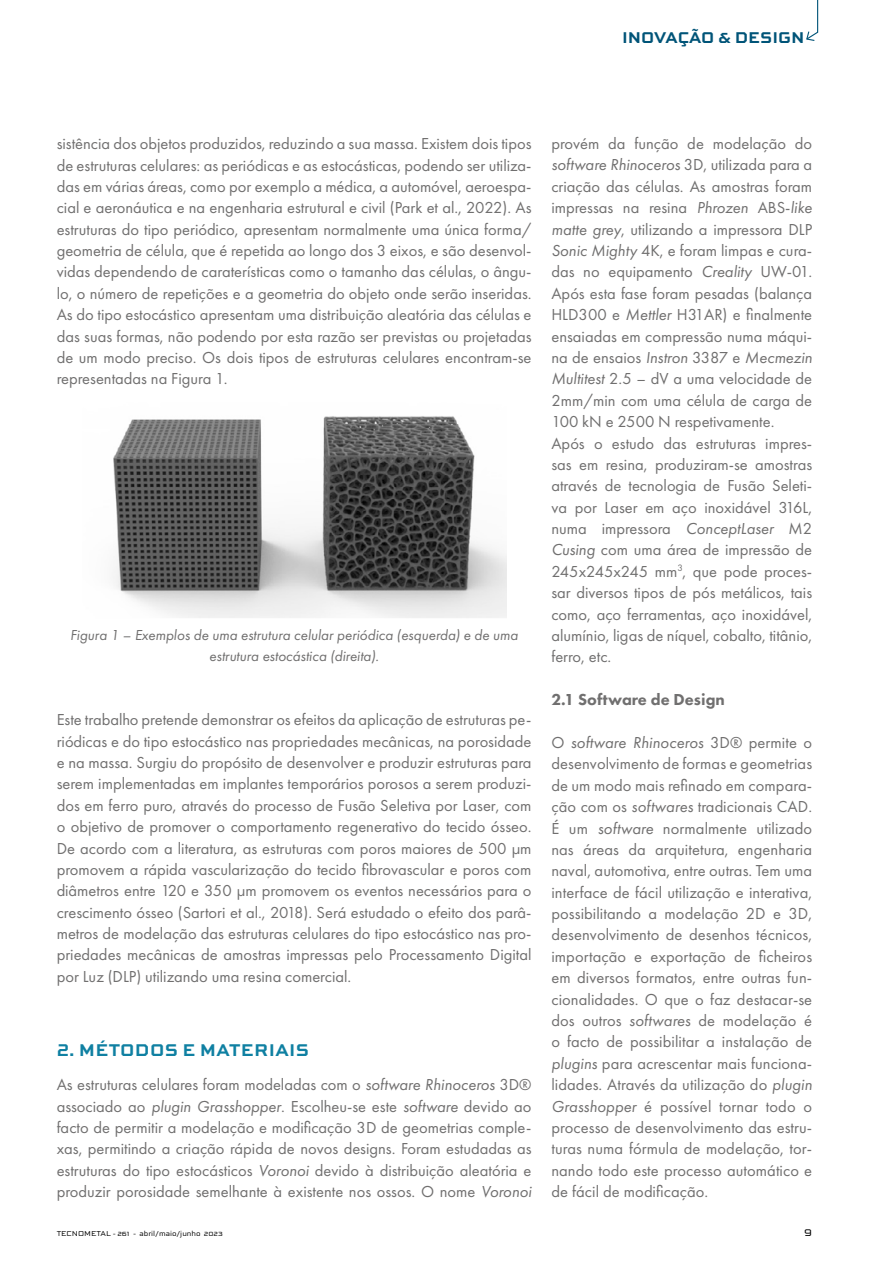
<style>
.page{position:relative;width:893px;height:1263px;background:#fff}
.page>*{position:absolute;margin:0;border:0;box-sizing:border-box;transform-origin:0 0}
.t1{font:700 18px "Sweet Square Pro";letter-spacing:.02em;color:#0f80a2}
.t2{font:16.5px/21.5px "Futura PT";color:#706f6f;text-align:justify}
.t3{font:800 16.5px "Futura PT";color:#706f6f}
.t4{font:700 16.5px "Sweet Square Pro";color:#005478}
.t5{font:italic 15px/21.5px "Futura PT";color:#706f6f;text-align:center}
.t6{font:12px "Sweet Square Pro";color:#000}
.t7{font:7.5px "Sweet Square Pro";color:#000}
.s1{font-style:italic}
</style>
<div class="page">
<svg style="left:806px;top:0;width:13px;height:41px"></svg>
<img style="left:113px;top:416px;width:393px;height:202px">
<p class="t4" style="left:622px;top:25px;width:184px">INOVAÇÃO &amp; DESIGN</p>
<p class="t2" style="left:57px;top:133px;width:476px">sistência dos objetos produzidos, reduzindo a sua massa. Existem dois tipos de estruturas celulares: as periódicas e as estocásticas, podendo ser utiliza&shy;das em várias áreas, como por exemplo a médica, a automóvel, aeroespa&shy;cial e aeronáutica e na engenharia estrutural e civil (Park et al., 2022). As estruturas do tipo periódico, apresentam normalmente uma única forma/ geometria de célula, que é repetida ao longo dos 3 eixos, e são desenvol&shy;vidas dependendo de caraterísticas como o tamanho das células, o ângu&shy;lo, o número de repetições e a geometria do objeto onde serão inseridas.<br>As do tipo estocástico apresentam uma distribuição aleatória das células e das suas formas, não podendo por esta razão ser previstas ou projetadas de um modo preciso. Os dois tipos de estruturas celulares encontram-se representadas na Figura 1.</p>
<p class="t5" style="left:70px;top:624px;width:449px">Figura 1 – Exemplos de uma estrutura celular periódica (esquerda) e de uma estrutura estocástica (direita).</p>
<p class="t2" style="left:57px;top:709px;width:476px">Este trabalho pretende demonstrar os efeitos da aplicação de estruturas pe&shy;riódicas e do tipo estocástico nas propriedades mecânicas, na porosidade e na massa. Surgiu do propósito de desenvolver e produzir estruturas para serem implementadas em implantes temporários porosos a serem produzi&shy;dos em ferro puro, através do processo de Fusão Seletiva por Laser, com o objetivo de promover o comportamento regenerativo do tecido ósseo.<br>De acordo com a literatura, as estruturas com poros maiores de 500 µm promovem a rápida vascularização do tecido fibrovascular e poros com diâmetros entre 120 e 350 µm promovem os eventos necessários para o crescimento ósseo (Sartori et al., 2018). Será estudado o efeito dos parâ&shy;metros de modelação das estruturas celulares do tipo estocástico nas pro&shy;priedades mecânicas de amostras impressas pelo Processamento Digital por Luz (DLP) utilizando uma resina comercial.</p>
<p class="t1" style="left:57px;top:1036px;width:254px">2. MÉTODOS E MATERIAIS</p>
<p class="t2" style="left:57px;top:1074px;width:476px">As estruturas celulares foram modeladas com o <span class="s1">software Rhinoceros</span> 3D® associado ao <span class="s1">plugin Grasshopper</span>. Escolheu-se este <span class="s1">software</span> devido ao facto de permitir a modelação e modificação 3D de geometrias comple&shy;xas, permitindo a criação rápida de novos designs. Foram estudadas as estruturas do tipo estocásticos <span class="s1">Voronoi</span> devido à distribuição aleatória e produzir porosidade semelhante à existente nos ossos. O nome <span class="s1">Voronoi</span></p>
<p class="t2" style="left:551px;top:133px;width:262px;text-align:left">provém da função de modelação do <span class="s1">software Rhinoceros</span> 3D, utilizada para a criação das células. As amostras foram impressas na resina <span class="s1">Phrozen</span> ABS-<span class="s1">like matte grey</span>, utilizando a impressora DLP <span class="s1">Sonic Mighty</span> 4K, e foram limpas e cura&shy;das no equipamento <span class="s1">Creality</span> UW-01.<br>Após esta fase foram pesadas (balança HLD300 e <span class="s1">Mettler</span> H31AR) e finalmente ensaiadas em compressão numa máqui&shy;na de ensaios <span class="s1">Instron</span> 3387 e <span class="s1">Mecmezin Multitest</span> 2.5 – dV a uma velocidade de 2mm/min com uma célula de carga de 100 kN e 2500 N respetivamente.<br>Após o estudo das estruturas impres&shy;sas em resina, produziram-se amostras através de tecnologia de Fusão Seleti&shy;va por Laser em aço inoxidável 316L, numa impressora <span class="s1">ConceptLaser</span> M2<br><span class="s1">Cusing</span> com uma área de impressão de 245x245x245 mm<sup>3</sup>, que pode proces&shy;sar diversos tipos de pós metálicos, tais como, aço ferramentas, aço inoxidável, alumínio, ligas de níquel, cobalto, titânio, ferro, etc.</p>
<p class="t3" style="left:551px;top:689px;width:175px">2.1 Software de Design</p>
<p class="t2" style="left:551px;top:732px;width:262px">O <span class="s1">software Rhinoceros</span> 3D® permite o desenvolvimento de formas e geometrias de um modo mais refinado em compara&shy;ção com os <span class="s1">softwares</span> tradicionais CAD.<br>É um <span class="s1">software</span> normalmente utilizado nas áreas da arquitetura, engenharia naval, automotiva, entre outras. Tem uma interface de fácil utilização e interativa, possibilitando a modelação 2D e 3D, desenvolvimento de desenhos técnicos, importação e exportação de ficheiros em diversos formatos, entre outras fun&shy;cionalidades. O que o faz destacar-se dos outros <span class="s1">softwares</span> de modelação é o facto de possibilitar a instalação de <span class="s1">plugins</span> para acrescentar mais funciona&shy;lidades. Através da utilização do <span class="s1">plugin Grasshopper</span> é possível tornar todo o processo de desenvolvimento das estru&shy;turas numa fórmula de modelação, tor&shy;nando todo este processo automático e de fácil de modificação.</p>
<p class="t7" style="left:57px;top:1228px;width:168px">TECNOMETAL - 261 - abril/maio/junho 2023</p>
<p class="t6" style="left:804px;top:1223px;width:9px">9</p>
</div>
